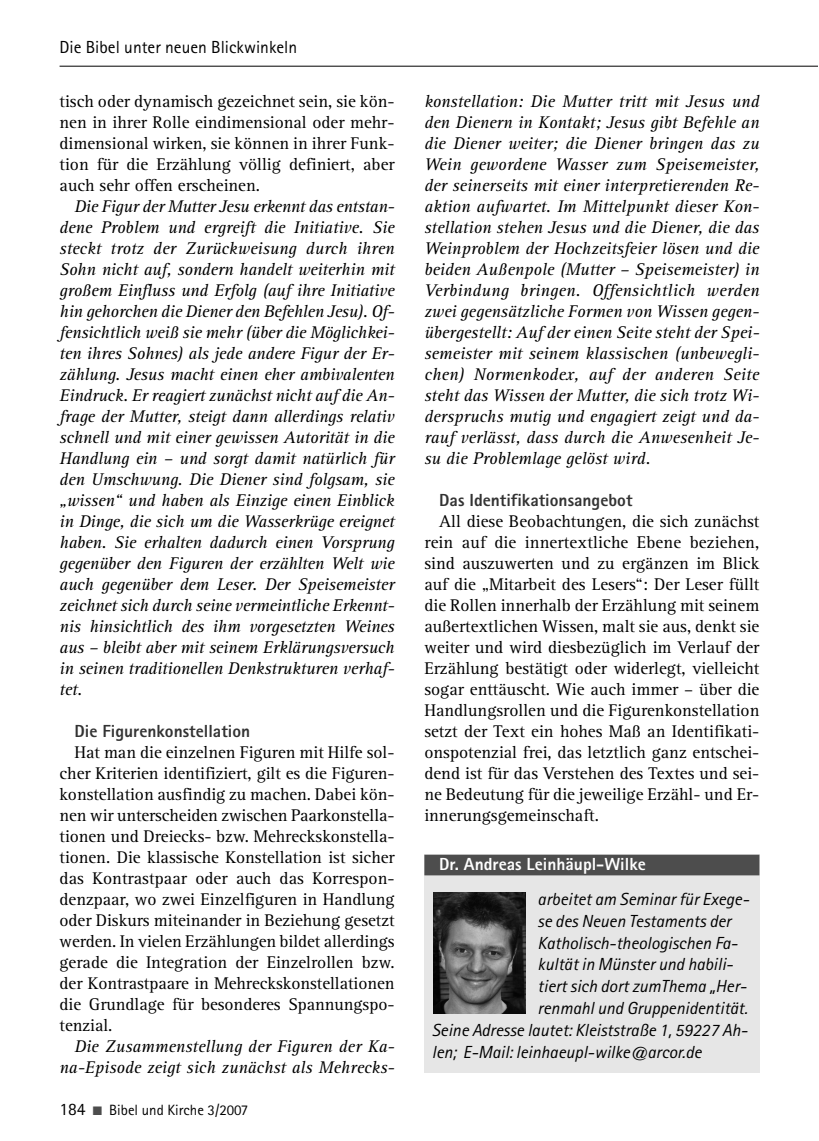
<style>
.page{position:relative;width:819px;height:1141px;background:#fff}
.page>*{position:absolute;margin:0;border:0;box-sizing:border-box;transform-origin:0 0}
.t1{font:italic 17.5px/21px "Rotis Serif";color:#000;text-align:justify}
.t2{font:17.5px/21px "Rotis Serif";color:#000;text-align:justify}
.t3{font:italic 17.5px "Rotis Sans Serif";color:#000}
.t4{font:800 17.5px "Rotis Sans Serif";color:#333}
.t5{font:17.5px "Rotis Sans Serif";color:#000}
.t6{font:800 17.5px "Rotis Sans Serif";color:#fff}
.t7{font:14.88px "Rotis Sans Serif";color:#000}
.s1{font-size:17.5px}
.s2{color:#4d4d4d}
</style>
<div class="page">
<hr style="left:60px;top:66px;width:757px;height:1px;background:#000">
<div style="left:424px;top:855px;width:335px;height:218px;background:#e6e6e6"></div>
<div style="left:424px;top:855px;width:335px;height:20px;background:#4d4d4d"></div>
<img style="left:433px;top:892px;width:92px;height:122px">
<p class="t5" style="left:60px;top:41px;width:239px">Die Bibel unter neuen Blickwinkeln</p>
<p class="t2" style="left:60px;top:92px;width:336px">tisch oder dynamisch gezeichnet sein, sie kön&shy;nen in ihrer Rolle eindimensional oder mehr&shy;dimensional wirken, sie können in ihrer Funk&shy;tion für die Erzählung völlig definiert, aber auch sehr offen erscheinen.</p>
<p class="t1" style="left:60px;top:197px;width:336px;text-indent:15px">Die Figur der Mutter Jesu erkennt das entstan&shy;dene Problem und ergreift die Initiative. Sie steckt trotz der Zurückweisung durch ihren Sohn nicht auf, sondern handelt weiterhin mit großem Einfluss und Erfolg (auf ihre Initiative hin gehorchen die Diener den Befehlen Jesu). Of&shy;fensichtlich weiß sie mehr (über die Möglichkei&shy;ten ihres Sohnes) als jede andere Figur der Er&shy;zählung. Jesus macht einen eher ambivalenten Eindruck. Er reagiert zunächst nicht auf die An&shy;frage der Mutter, steigt dann allerdings relativ schnell und mit einer gewissen Autorität in die Handlung ein – und sorgt damit natürlich für den Umschwung. Die Diener sind folgsam, sie „wissen“ und haben als Einzige einen Einblick in Dinge, die sich um die Wasserkrüge ereignet haben. Sie erhalten dadurch einen Vorsprung gegenüber den Figuren der erzählten Welt wie auch gegenüber dem Leser. Der Speisemeister zeichnet sich durch seine vermeintliche Erkennt&shy;nis hinsichtlich des ihm vorgesetzten Weines aus – bleibt aber mit seinem Erklärungsversuch in seinen traditionellen Denkstrukturen verhaf&shy;tet.</p>
<p class="t4" style="left:74px;top:725px;width:177px">Die Figurenkonstellation</p>
<p class="t2" style="left:60px;top:743px;width:336px;text-indent:15px">Hat man die einzelnen Figuren mit Hilfe sol&shy;cher Kriterien identifiziert, gilt es die Figuren&shy;konstellation ausfindig zu machen. Dabei kön&shy;nen wir unterscheiden zwischen Paarkonstella&shy;tionen und Dreiecks- bzw. Mehreckskonstella&shy;tionen. Die klassische Konstellation ist sicher das Kontrastpaar oder auch das Korrespon&shy;denzpaar, wo zwei Einzelfiguren in Handlung oder Diskurs miteinander in Beziehung gesetzt werden. In vielen Erzählungen bildet allerdings gerade die Integration der Einzelrollen bzw. der Kontrastpaare in Mehreckskonstellationen die Grundlage für besonderes Spannungspo&shy;tenzial.</p>
<p class="t1" style="left:60px;top:1037px;width:336px;text-align:right">Die Zusammenstellung der Figuren der Ka&shy;na-Episode zeigt sich zunächst als Mehrecks-</p>
<p class="t7" style="left:60px;top:1104px;width:190px"><span class="s1">184</span> <span class="s2">■</span> Bibel und Kirche 3/2007</p>
<p class="t1" style="left:424px;top:92px;width:336px">konstellation: Die Mutter tritt mit Jesus und den Dienern in Kontakt; Jesus gibt Befehle an die Diener weiter; die Diener bringen das zu Wein gewordene Wasser zum Speisemeister, der seinerseits mit einer interpretierenden Re&shy;aktion aufwartet. Im Mittelpunkt dieser Kon&shy;stellation stehen Jesus und die Diener, die das Weinproblem der Hochzeitsfeier lösen und die beiden Außenpole (Mutter – Speisemeister) in Verbindung bringen. Offensichtlich werden zwei gegensätzliche Formen von Wissen gegen&shy;übergestellt: Auf der einen Seite steht der Spei&shy;semeister mit seinem klassischen (unbewegli&shy;chen) Normenkodex, auf der anderen Seite steht das Wissen der Mutter, die sich trotz Wi&shy;derspruchs mutig und engagiert zeigt und da&shy;rauf verlässt, dass durch die Anwesenheit Je&shy;su die Problemlage gelöst wird.</p>
<p class="t4" style="left:439px;top:494px;width:195px">Das Identifikationsangebot</p>
<p class="t2" style="left:424px;top:512px;width:336px;text-indent:15px">All diese Beobachtungen, die sich zunächst rein auf die innertextliche Ebene beziehen, sind auszuwerten und zu ergänzen im Blick auf die „Mitarbeit des Lesers“: Der Leser füllt die Rollen innerhalb der Erzählung mit seinem außertextlichen Wissen, malt sie aus, denkt sie weiter und wird diesbezüglich im Verlauf der Erzählung bestätigt oder widerlegt, vielleicht sogar enttäuscht. Wie auch immer – über die Handlungsrollen und die Figurenkonstellation setzt der Text ein hohes Maß an Identifikati&shy;onspotenzial frei, das letztlich ganz entschei&shy;dend ist für das Verstehen des Textes und sei&shy;ne Bedeutung für die jeweilige Erzähl- und Er&shy;innerungsgemeinschaft.</p>
<p class="t6" style="left:439px;top:858px;width:208px">Dr. Andreas Leinhäupl-Wilke</p>
<p class="t3" style="left:537px;top:893px;width:213px">arbeitet am Seminar für Exege-</p>
<p class="t3" style="left:537px;top:915px;width:195px">se des Neuen Testaments der</p>
<p class="t3" style="left:537px;top:936px;width:202px">Katholisch-theologischen Fa-</p>
<p class="t3" style="left:537px;top:958px;width:197px">kultät in Münster und habili-</p>
<p class="t3" style="left:537px;top:980px;width:210px">tiert sich dort zumThema „Her-</p>
<p class="t3" style="left:537px;top:1002px;width:211px">renmahl und Gruppenidentität.</p>
<p class="t3" style="left:432px;top:1024px;width:317px">Seine Adresse lautet: Kleiststraße 1, 59227 Ah-</p>
<p class="t3" style="left:432px;top:1046px;width:271px">len; E-Mail: leinhaeupl-wilke@arcor.de</p>
</div>
